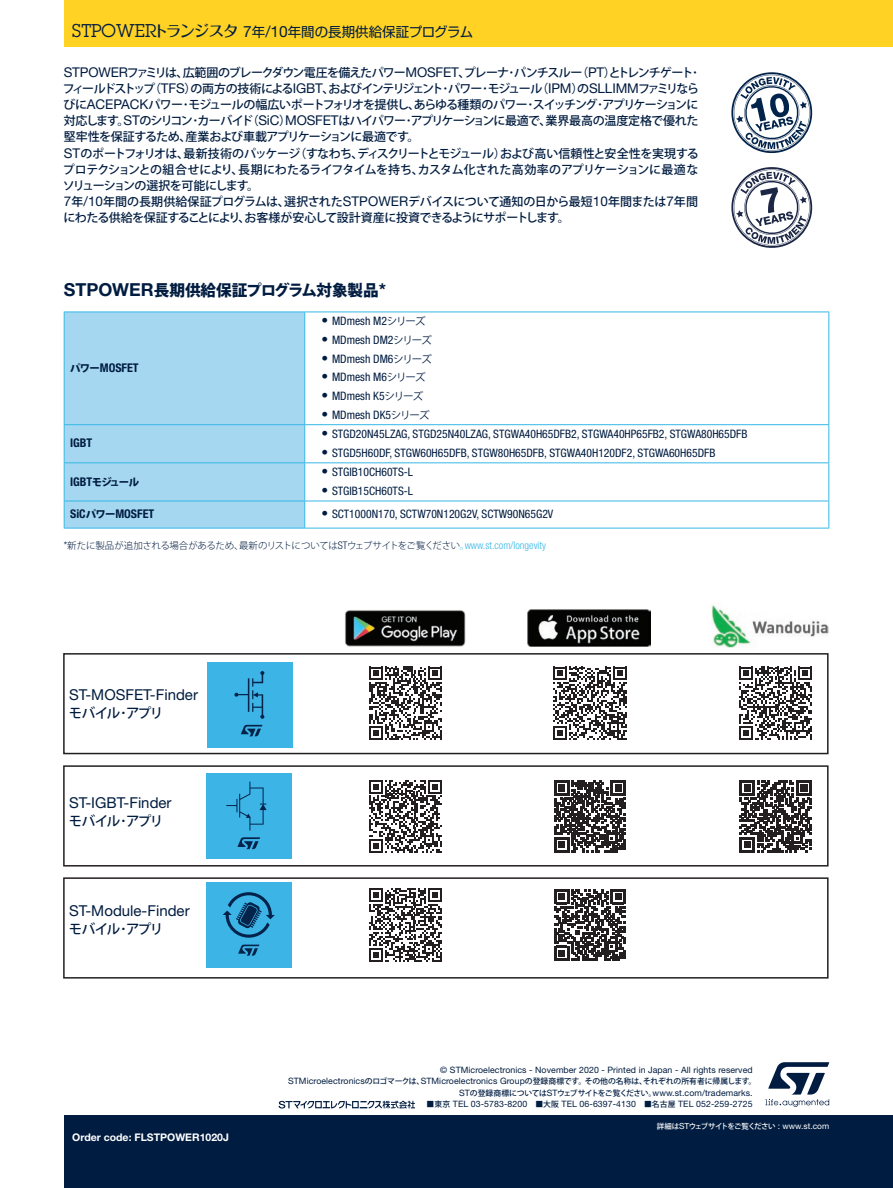
<style>
.page{position:relative;width:893px;height:1188px;background:#fff}
.page>*{position:absolute;margin:0;border:0;box-sizing:border-box;transform-origin:0 0}
.t1{font:800 15.6px "Koz Go Pro";color:#001c40}
.t2{font:15px "Helvetica Neue LT Std";color:#001c40}
.t3{font:13.5px "Shin Go Pro";color:#001c40}
.t4{font:500 13.5px "Koz Go Pr 6 N";letter-spacing:-.1em;color:#001c40}
.t5{font:500 12px/16.2px "Koz Go Pro";letter-spacing:-.06em;color:#001c40}
.t6{font:700 condensed 12px "Helvetica Neue LT Std";color:#001c40}
.t7{font:condensed 11.7px "Helvetica Neue LT Std";color:#001c40}
.t8{font:700 10.5px "Helvetica Neue LT Std";color:#fff}
.t9{font:800 10.5px "Koz Go Pro";letter-spacing:-.11em;color:#001c40}
.t10{font:300 9.45px "Koz Go Pro";letter-spacing:-.04em;color:#001c40}
.t11{font:8.7px "Helvetica Neue LT Std";letter-spacing:.01em;color:#001c40}
.t12{font:500 7.5px "Koz Go Pro";letter-spacing:-.09em;color:#fff}
.s1{font-family:"Lubalin Graph Std";font-size:18.15px}
.s2{font-family:"Folk Pro";font-weight:500;font-size:15.75px}
.s3{font-family:"Helvetica Neue LT Std";font-size:15.45px}
.s4{font-family:"Helvetica Neue LT Std";font-weight:400;font-size:13.5px}
.s5{font-family:"Helvetica Neue LT Std";font-weight:700;font-size:18px}
.s6{font-family:"Koz Go Pro";font-weight:800;font-stretch:normal;font-size:10.5px}
.s7{font-family:"Helvetica Neue LT Std";font-weight:700;font-stretch:condensed;font-size:12px}
.s8{font-size:13.5px}
.s9{font-family:"Koz Go Pro";font-stretch:normal;font-size:10.5px}
.s10{font-family:"Helvetica Neue LT Std";font-stretch:condensed;font-size:10.5px}
.s11{color:#36b7e6}
.s12{font-family:"Helvetica Neue LT Std";font-stretch:condensed;font-size:10.5px;color:#36b7e6}
.s13{font-family:"Koz Go Pro";font-weight:500;font-size:7.8px}
.s14{font-family:"Helvetica Neue LT Std";font-weight:400;font-size:8.4px}
</style>
<div class="page">
<div style="left:64px;top:0;width:829px;height:47px;background:#ffd224"></div>
<div style="left:64px;top:1115px;width:829px;height:73px;background:#001c40"></div>
<svg style="left:765px;top:1062px;width:64px;height:45px"></svg>
<svg style="left:279px;top:1101px;width:136px;height:8px"></svg>
<div style="left:207px;top:662px;width:85px;height:85px;background:#3cb4e6"></div>
<svg style="left:241px;top:725px;width:21px;height:11px"></svg>
<svg style="left:234px;top:671px;width:30px;height:48px"></svg>
<div style="left:206px;top:774px;width:85px;height:85px;background:#3cb4e6"></div>
<svg style="left:237px;top:837px;width:23px;height:12px"></svg>
<svg style="left:226px;top:782px;width:41px;height:49px"></svg>
<div style="left:206px;top:882px;width:85px;height:85px;background:#3cb4e6"></div>
<svg style="left:238px;top:945px;width:21px;height:11px"></svg>
<svg style="left:223px;top:892px;width:52px;height:46px"></svg>
<img style="left:345px;top:610px;width:121px;height:37px">
<img style="left:527px;top:610px;width:124px;height:36px">
<img style="left:711px;top:605px;width:117px;height:43px">
<svg style="left:369px;top:780px;width:73px;height:73px"></svg>
<svg style="left:553px;top:667px;width:74px;height:73px"></svg>
<svg style="left:740px;top:780px;width:71px;height:72px"></svg>
<svg style="left:554px;top:889px;width:72px;height:72px"></svg>
<svg style="left:369px;top:888px;width:73px;height:74px"></svg>
<svg style="left:369px;top:667px;width:73px;height:73px"></svg>
<svg style="left:554px;top:780px;width:72px;height:72px"></svg>
<svg style="left:739px;top:667px;width:73px;height:73px"></svg>
<div style="left:63px;top:653px;width:765px;height:101px;border:2px solid #231f20"></div>
<div style="left:63px;top:765px;width:765px;height:102px;border:2px solid #231f20"></div>
<div style="left:63px;top:877px;width:765px;height:102px;border:2px solid #231f20"></div>
<div style="left:65px;top:313px;width:239px;height:215px;background:#a5d7f1"></div>
<hr style="left:64px;top:312px;width:1px;height:112px;background:#36b7e6">
<hr style="left:64px;top:425px;width:1px;height:37px;background:#36b7e6">
<hr style="left:64px;top:463px;width:1px;height:38px;background:#36b7e6">
<svg style="left:64px;top:502px;width:1px;height:26px"></svg>
<hr style="left:64px;top:312px;width:241px;height:1px;background:#36b7e6">
<hr style="left:64px;top:424px;width:241px;height:1px;background:#36b7e6">
<hr style="left:64px;top:462px;width:241px;height:1px;background:#36b7e6">
<hr style="left:64px;top:501px;width:241px;height:1px;background:#36b7e6">
<hr style="left:64px;top:528px;width:241px;height:1px;background:#36b7e6">
<hr style="left:304px;top:312px;width:1px;height:112px;background:#36b7e6">
<hr style="left:304px;top:425px;width:1px;height:37px;background:#36b7e6">
<hr style="left:304px;top:463px;width:1px;height:38px;background:#36b7e6">
<svg style="left:304px;top:501px;width:1px;height:27px"></svg>
<hr style="left:305px;top:312px;width:524px;height:1px;background:#36b7e6">
<hr style="left:828px;top:312px;width:1px;height:112px;background:#36b7e6">
<hr style="left:828px;top:425px;width:1px;height:37px;background:#36b7e6">
<hr style="left:828px;top:463px;width:1px;height:38px;background:#36b7e6">
<svg style="left:828px;top:502px;width:1px;height:26px"></svg>
<hr style="left:305px;top:424px;width:524px;height:1px;background:#36b7e6">
<hr style="left:305px;top:462px;width:524px;height:1px;background:#36b7e6">
<hr style="left:305px;top:501px;width:524px;height:1px;background:#36b7e6">
<hr style="left:305px;top:528px;width:524px;height:1px;background:#36b7e6">
<svg style="left:731px;top:72px;width:82px;height:82px"></svg>
<svg style="left:731px;top:167px;width:82px;height:81px"></svg>
<p class="t3" style="left:72px;top:21px;width:402px"><span class="s1">STPOWER</span><span class="s2">トランジスタ</span> <span class="s3">7</span>年<span class="s3">/10</span>年間の長期供給保証プログラム</p>
<p class="t5" style="left:63px;top:65px;width:638px"><span class="s4">STPOWER</span>ファミリは、広範囲のブレークダウン電圧を備えたパワー<span class="s4">MOSFET</span>、プレーナ･パンチスルー（<span class="s4">PT</span>）とトレンチゲート･フィールドストップ（<span class="s4">TFS</span>）の両方の技術による<span class="s4">IGBT</span>、およびインテリジェント･パワー･モジュール（<span class="s4">IPM</span>）の<span class="s4">SLLIMM</span>ファミリならびに<span class="s4">ACEPACK</span>パワー･モジュールの幅広いポートフォリオを提供し、あらゆる種類のパワー･スイッチング･アプリケーションに対応します。<span class="s4">ST</span>のシリコン･カーバイド（<span class="s4">SiC</span>）<span class="s4">MOSFET</span>はハイパワー･アプリケーションに最適で、業界最高の温度定格で優れた堅牢性を保証するため、産業および車載アプリケーションに最適です。<br><span class="s4">ST</span>のポートフォリオは、最新技術のパッケージ（すなわち、ディスクリートとモジュール）および高い信頼性と安全性を実現するプロテクションとの組合せにより、長期にわたるライフタイムを持ち、カスタム化された高効率のアプリケーションに最適なソリューションの選択を可能にします。<br><span class="s4">7</span>年<span class="s4">/10</span>年間の長期供給保証プログラムは、選択された<span class="s4">STPOWER</span>デバイスについて通知の日から最短<span class="s4">10</span>年間または<span class="s4">7</span>年間にわたる供給を保証することにより、お客様が安心して設計資産に投資できるようにサポートします。</p>
<h1 class="t1" style="left:64px;top:280px;width:324px"><span class="s5">STPOWER</span>長期供給保証プログラム対象製品<span class="s5">*</span></h1>
<p class="t6" style="left:70px;top:361px;width:70px"><span class="s6">パワー</span>MOSFET</p>
<p class="t6" style="left:70px;top:436px;width:24px">IGBT</p>
<p class="t9" style="left:70px;top:475px;width:71px"><span class="s7">IGBT</span>モジュール</p>
<p class="t7" style="left:321px;top:315px;width:106px"><span class="s8">•</span> MDmesh M2<span class="s9">シリーズ</span></p>
<p class="t7" style="left:321px;top:333px;width:112px"><span class="s8">•</span> MDmesh DM2<span class="s9">シリーズ</span></p>
<p class="t7" style="left:321px;top:352px;width:112px"><span class="s8">•</span> MDmesh DM6<span class="s9">シリーズ</span></p>
<p class="t7" style="left:321px;top:370px;width:106px"><span class="s8">•</span> MDmesh M6<span class="s9">シリーズ</span></p>
<p class="t7" style="left:321px;top:389px;width:103px"><span class="s8">•</span> MDmesh K5<span class="s9">シリーズ</span></p>
<p class="t7" style="left:321px;top:408px;width:110px"><span class="s8">•</span> MDmesh DK5<span class="s9">シリーズ</span></p>
<p class="t7" style="left:321px;top:427px;width:428px"><span class="s8">•</span> STGD20N45LZAG, STGD25N40LZAG, STGWA40H65DFB2, STGWA40HP65FB2, STGWA80H65DFB</p>
<p class="t7" style="left:321px;top:446px;width:395px"><span class="s8">•</span> STGD5H60DF, STGW60H65DFB, STGW80H65DFB, STGWA40H120DF2, STGWA60H65DFB</p>
<p class="t7" style="left:321px;top:465px;width:93px"><span class="s8">•</span> STGIB10CH60TS-L</p>
<p class="t7" style="left:321px;top:484px;width:93px"><span class="s8">•</span> STGIB15CH60TS-L</p>
<p class="t6" style="left:70px;top:507px;width:86px">SiC<span class="s6">パワー</span>MOSFET</p>
<p class="t7" style="left:321px;top:507px;width:233px"><span class="s8">•</span> SCT1000N170, SCTW70N120G2V, SCTW90N65G2V</p>
<p class="t10" style="left:64px;top:539px;width:484px"><span class="s10">*</span>新たに製品が追加される場合があるため、最新のリストについては<span class="s10">ST</span>ウェブサイトをご覧ください<span class="s11">。</span><span class="s12">www.st.com/longevity</span></p>
<p class="t2" style="left:69px;top:685px;width:130px">ST-MOSFET-Finder</p>
<p class="t4" style="left:69px;top:705px;width:96px">モバイル･アプリ</p>
<p class="t2" style="left:69px;top:794px;width:104px">ST-IGBT-Finder</p>
<p class="t4" style="left:69px;top:813px;width:96px">モバイル･アプリ</p>
<p class="t2" style="left:69px;top:902px;width:122px">ST-Module-Finder</p>
<p class="t4" style="left:69px;top:922px;width:96px">モバイル･アプリ</p>
<p class="t8" style="left:72px;top:1131px;width:158px">Order code: FLSTPOWER1020J</p>
<p class="t11" style="left:440px;top:1065px;width:314px">© STMicroelectronics - November 2020 - Printed in Japan - All rights reserved</p>
<p class="t11" style="left:288px;top:1076px;width:470px">STMicroelectronics<span class="s13">のロゴマークは、</span>STMicroelectronics Group<span class="s13">の登録商標です。その他の名称は、それぞれの所有者に帰属します。</span></p>
<p class="t11" style="left:459px;top:1087px;width:295px">ST<span class="s13">の登録商標については</span>ST<span class="s13">ウェブサイトをご覧ください。</span>www.st.com/trademarks.</p>
<p class="t11" style="left:427px;top:1099px;width:327px"><span class="s13">■東京</span> TEL 03-5783-8200<span class="s13">　■大阪</span> TEL 06-6397-4130<span class="s13">　■名古屋</span> TEL 052-259-2725</p>
<p class="t12" style="left:657px;top:1122px;width:174px">詳細は<span class="s14">ST</span>ウェブサイトをご覧ください <span class="s14">: www.st.com</span></p>
</div>
